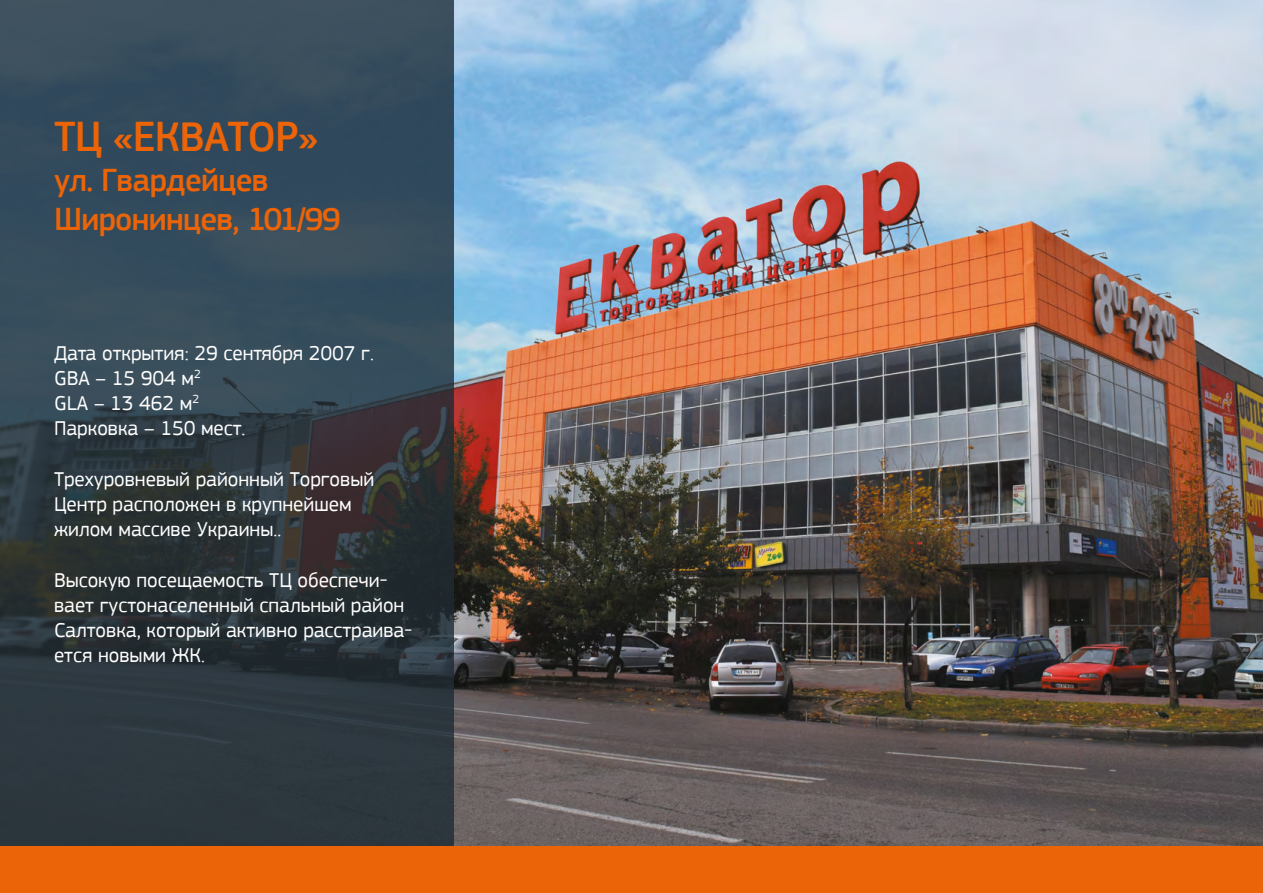
<style>
.page{position:relative;width:1263px;height:893px;background:#fff}
.page>*{position:absolute;margin:0;border:0;box-sizing:border-box;transform-origin:0 0}
.t1{font:500 43.5px "PF Square Sans Pro";letter-spacing:-.02em;color:#ec6408}
.t2{font:500 33px/39.6px "PF Square Sans Pro";letter-spacing:-.02em;color:#ec6408}
.t3{font:21px/25.2px "PF Square Sans Pro";color:#fff}
</style>
<div class="page">
<img style="left:453px;top:0;width:809px;height:847px">
<svg style="left:0;top:0;width:453px;height:847px;background:#31404a"></svg>
<div style="left:0;top:847px;width:1263px;height:46px;background:#ec6408"></div>
<hr style="left:1262px;top:0;width:1px;height:852px;background:#3d4f5a">
<hr style="left:1262px;top:847px;width:1px;height:46px;background:#ec6408">
<h1 class="t1" style="left:54px;top:111px;width:266px">ТЦ «ЕКВАТОР»</h1>
<h2 class="t2" style="left:54px;top:161px;width:288px">ул. Гвардейцев<br>Широнинцев, 101/99</h2>
<p class="t3" style="left:54px;top:340px;width:321px">Дата открытия: 29 сентября 2007 г.<br>GBA – 15 904 м<sup>2<br></sup>GLA – 13 462 м<sup>2<br></sup>Парковка – 150 мест.</p>
<p class="t3" style="left:54px;top:466px;width:322px">Трехуровневый районный Торговый<br>Центр расположен в крупнейшем жилом массиве Украины..</p>
<p class="t3" style="left:54px;top:567px;width:360px">Высокую посещаемость ТЦ обеспечи&shy;вает густонаселенный спальный район<br>Салтовка, который активно расстраива&shy;ется новыми ЖК.</p>
</div>
